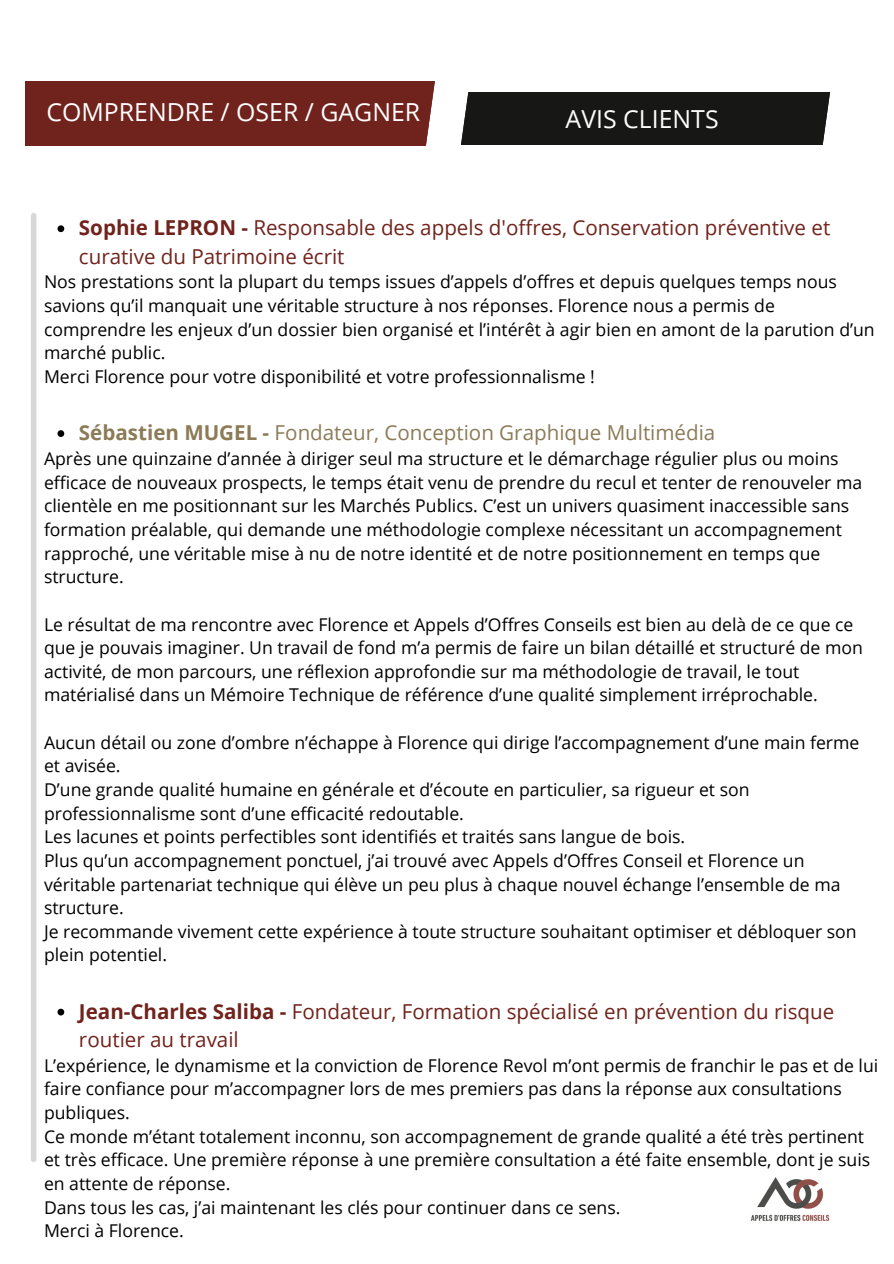
<style>
.page{position:relative;width:894px;height:1264px;background:#fff}
.page>*{position:absolute;margin:0;border:0;box-sizing:border-box;transform-origin:0 0}
.t1{font:24.9px "Open Sans";color:#fffefe}
.t2{font:20.55px/28.2px "Open Sans";color:#70231c}
.t3{font:20.55px "Open Sans";color:#8b7b57}
.t4{font:17.7px/23.7px "Open Sans";color:#000}
.s1{font-weight:700}
</style>
<div class="page">
<div style="left:446px;top:92px;width:398px;height:53px;background:#171716"></div>
<svg style="left:822px;top:92px;width:22px;height:53px"></svg>
<div style="left:26px;top:81px;width:428px;height:64px;background:#70231c"></div>
<svg style="left:425px;top:81px;width:44px;height:65px"></svg>
<img style="left:750px;top:1177px;width:80px;height:44px">
<svg style="left:57px;top:225px;width:7px;height:7px"></svg>
<svg style="left:57px;top:430px;width:7px;height:7px"></svg>
<svg style="left:57px;top:1008px;width:7px;height:7px"></svg>
<div style="left:31px;top:215px;width:5px;height:944px;background:#d8d8d8"></div>
<h1 class="t1" style="left:46px;top:94px;width:375px">COMPRENDRE / OSER / GAGNER</h1>
<h1 class="t1" style="left:565px;top:101px;width:154px">AVIS CLIENTS</h1>
<p class="t2" style="left:79px;top:213px;width:752px"><span class="s1">Sophie LEPRON -</span> Responsable des appels d'offres, Conservation préventive et curative du Patrimoine écrit</p>
<p class="t4" style="left:44px;top:270px;width:832px">Nos prestations sont la plupart du temps issues d’appels d’offres et depuis quelques temps nous savions qu’il manquait une véritable structure à nos réponses. Florence nous a permis de comprendre les enjeux d’un dossier bien organisé et l’intérêt à agir bien en amont de la parution d’un marché public.</p>
<p class="t4" style="left:44px;top:364px;width:552px">Merci Florence pour votre disponibilité et votre professionnalisme !</p>
<p class="t3" style="left:79px;top:418px;width:637px"><span class="s1">Sébastien MUGEL -</span> Fondateur, Conception Graphique Multimédia</p>
<p class="t4" style="left:44px;top:446px;width:819px">Après une quinzaine d’année à diriger seul ma structure et le démarchage régulier plus ou moins efficace de nouveaux prospects, le temps était venu de prendre du recul et tenter de renouveler ma clientèle en me positionnant sur les Marchés Publics. C’est un univers quasiment inaccessible sans formation préalable, qui demande une méthodologie complexe nécessitant un accompagnement rapproché, une véritable mise à nu de notre identité et de notre positionnement en temps que structure.</p>
<p class="t4" style="left:44px;top:612px;width:820px">Le résultat de ma rencontre avec Florence et Appels d’Offres Conseils est bien au delà de ce que ce que je pouvais imaginer. Un travail de fond m’a permis de faire un bilan détaillé et structuré de mon activité, de mon parcours, une réflexion approfondie sur ma méthodologie de travail, le tout matérialisé dans un Mémoire Technique de référence d’une qualité simplement irréprochable.</p>
<p class="t4" style="left:44px;top:730px;width:816px">Aucun détail ou zone d’ombre n’échappe à Florence qui dirige l’accompagnement d’une main ferme et avisée.</p>
<p class="t4" style="left:44px;top:777px;width:707px">D’une grande qualité humaine en générale et d’écoute en particulier, sa rigueur et son professionnalisme sont d’une efficacité redoutable.</p>
<p class="t4" style="left:44px;top:824px;width:642px">Les lacunes et points perfectibles sont identifiés et traités sans langue de bois.</p>
<p class="t4" style="left:44px;top:848px;width:797px">Plus qu’un accompagnement ponctuel, j’ai trouvé avec Appels d’Offres Conseil et Florence un véritable partenariat technique qui élève un peu plus à chaque nouvel échange l’ensemble de ma structure.</p>
<p class="t4" style="left:44px;top:919px;width:814px">Je recommande vivement cette expérience à toute structure souhaitant optimiser et débloquer son plein potentiel.</p>
<p class="t2" style="left:79px;top:996px;width:756px"><span class="s1">Jean-Charles Saliba -</span> Fondateur, Formation spécialisé en prévention du risque routier au travail</p>
<p class="t4" style="left:44px;top:1053px;width:835px">L’expérience, le dynamisme et la conviction de Florence Revol m’ont permis de franchir le pas et de lui faire confiance pour m’accompagner lors de mes premiers pas dans la réponse aux consultations publiques.</p>
<p class="t4" style="left:44px;top:1123px;width:827px">Ce monde m’étant totalement inconnu, son accompagnement de grande qualité a été très pertinent et très efficace. Une première réponse à une première consultation a été faite ensemble, dont je suis en attente de réponse.</p>
<p class="t4" style="left:44px;top:1194px;width:578px">Dans tous les cas, j’ai maintenant les clés pour continuer dans ce sens.</p>
<p class="t4" style="left:44px;top:1218px;width:141px">Merci à Florence.</p>
</div>
